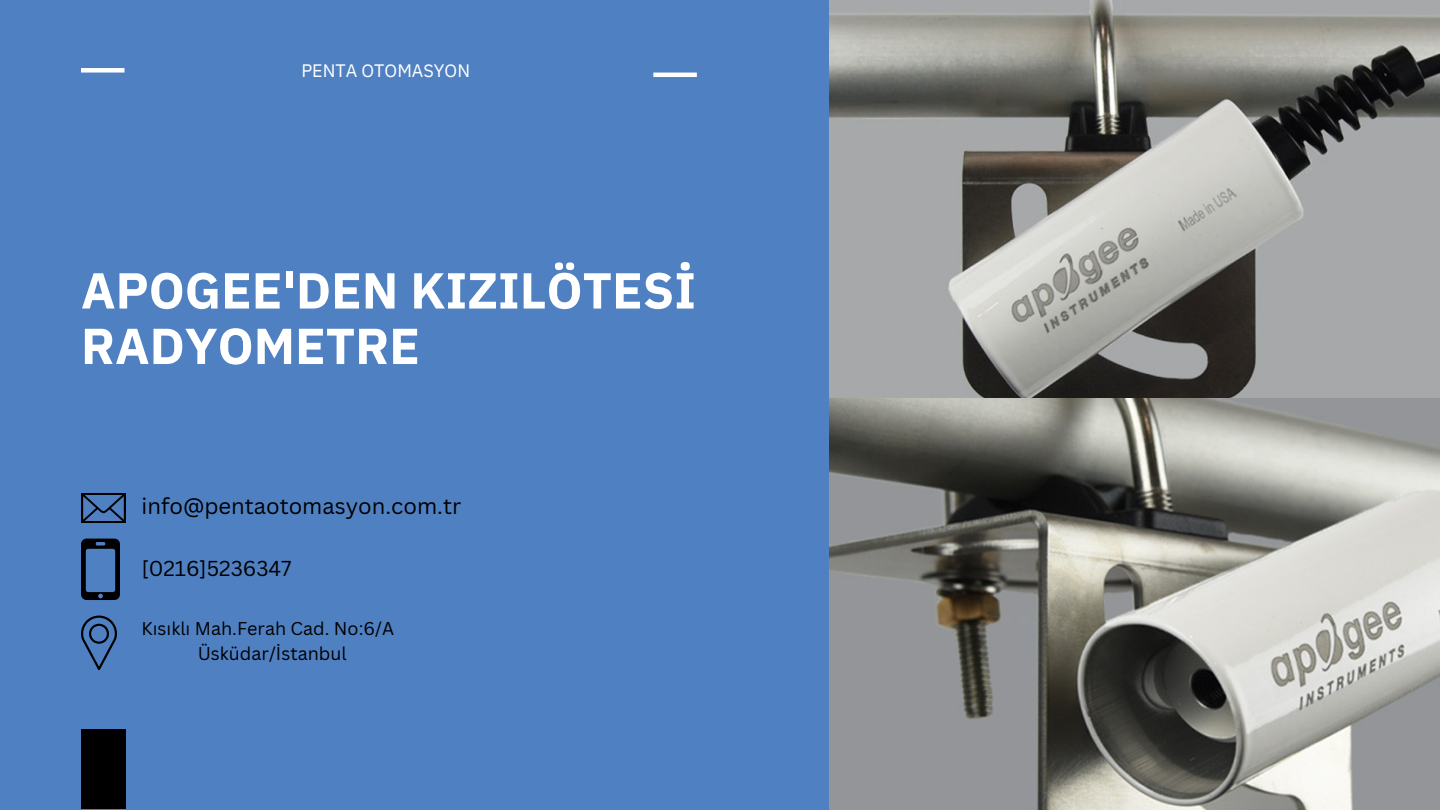
<style>
.page{position:relative;width:1440px;height:810px;background:#4f80c2}
.page>*{position:absolute;margin:0;border:0;box-sizing:border-box;transform-origin:0 0}
.t1{font:700 50.5px/55.5px "IBM Plex Sans";color:#fff}
.t2{font:22px "Canva Sans";color:#000}
.t3{font:21px "Canva Sans";color:#000}
.t4{font:18px/24.8px "Canva Sans";color:#000;text-align:center}
.t5{font:18px "IBM Plex Sans";color:#fff}
</style>
<div class="page">
<div style="left:81px;top:68px;width:44px;height:5px;background:#fff"></div>
<div style="left:81px;top:729px;width:44px;height:80px;background:#000"></div>
<img style="left:81px;top:493px;width:44px;height:30px">
<svg style="left:81px;top:539px;width:39px;height:61px"></svg>
<svg style="left:81px;top:616px;width:36px;height:54px"></svg>
<hr style="left:653px;top:73px;width:44px;height:4px;background:#fff">
<img style="left:829px;top:0;width:611px;height:398px">
<img style="left:829px;top:398px;width:611px;height:412px">
<p class="t5" style="left:301px;top:59px;width:170px">PENTA OTOMASYON</p>
<h1 class="t1" style="left:81px;top:262px;width:617px">APOGEE'DEN KIZILÖTESİ<br>RADYOMETRE</h1>
<p class="t2" style="left:141px;top:491px;width:321px">info@pentaotomasyon.com.tr</p>
<p class="t3" style="left:141px;top:554px;width:152px">[0216]5236347</p>
<p class="t4" style="left:141px;top:616px;width:254px">Kısıklı Mah.Ferah Cad. No:6/A<br>Üsküdar/İstanbul</p>
</div>
